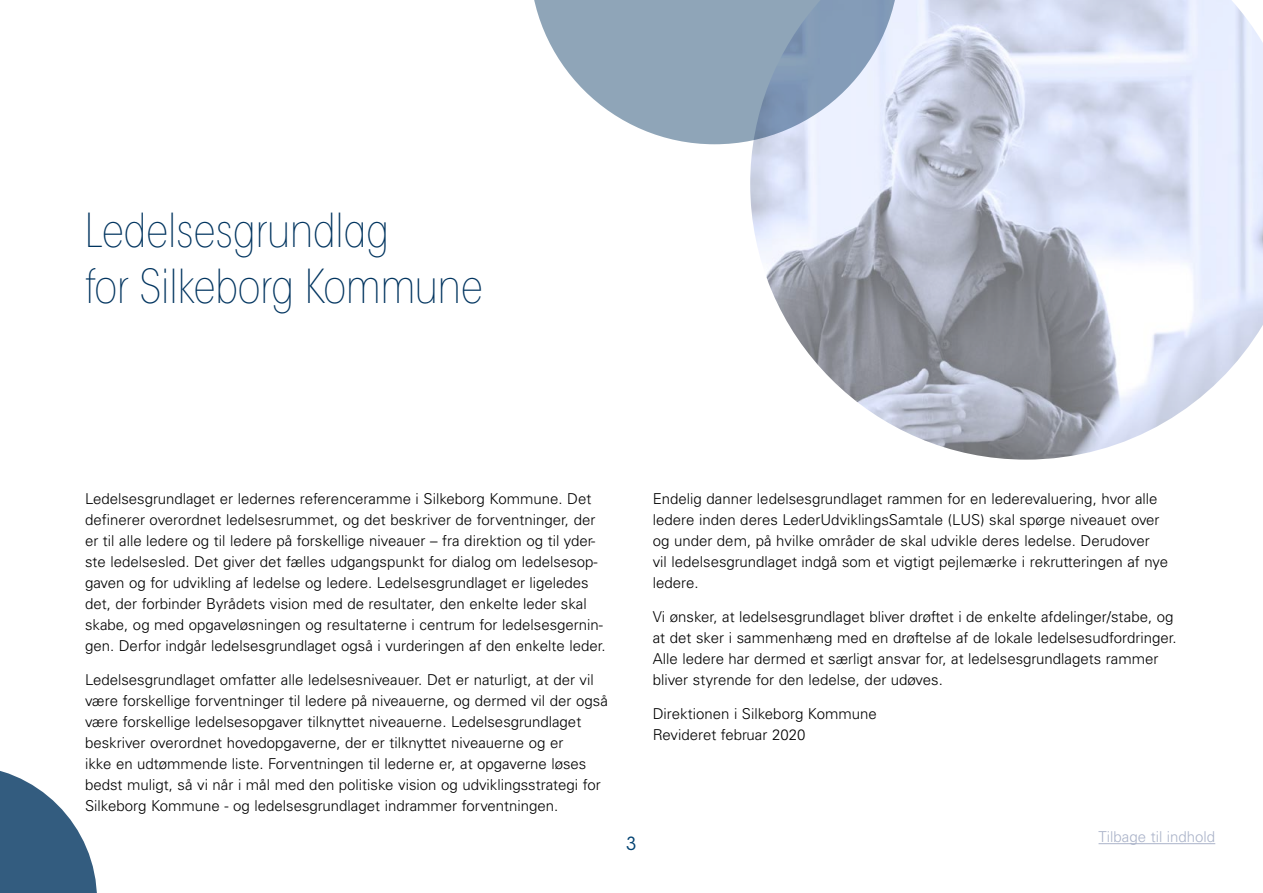
<style>
.page{position:relative;width:1263px;height:893px;background:#fff}
.page>*{position:absolute;margin:0;border:0;box-sizing:border-box;transform-origin:0 0}
.Overskrift{font:200 condensed 46.5px/55.8px "ITC Avant Garde Std";color:#00345f}
.t1{font:18px "ITC Avant Garde Std";color:#004171}
.brød{font:300 15px/21px "Univers LT Std";color:#000}
.t2{font:300 15px "Univers LT Std";color:#aab3c9}
</style>
<div class="page">
<hr style="left:1098px;top:843px;width:117px;height:1px;background:#aab3c9">
<img style="left:750px;top:0;width:513px;height:460px">
<svg style="left:0;top:771px;width:97px;height:122px"></svg>
<svg style="left:534px;top:0;width:365px;height:144px;background:#a6b7c9"></svg>
<p class="Overskrift" style="left:85px;top:204px;width:399px">Ledelsesgrundlag<br>for Silkeborg Kommune</p>
<p class="brød" style="left:85px;top:488px;width:522px">Ledelsesgrundlaget er ledernes referenceramme i Silkeborg Kommune. Det definerer overordnet ledelsesrummet, og det beskriver de forventninger, der er til alle ledere og til ledere på forskellige niveauer – fra direktion og til yder&shy;ste ledelsesled. Det giver det fælles udgangspunkt for dialog om ledelsesop&shy;gaven og for udvikling af ledelse og ledere. Ledelsesgrundlaget er ligeledes det, der forbinder Byrådets vision med de resultater, den enkelte leder skal skabe, og med opgaveløsningen og resultaterne i centrum for ledelsesgernin&shy;gen. Derfor indgår ledelsesgrundlaget også i vurderingen af den enkelte leder.</p>
<p class="brød" style="left:85px;top:669px;width:524px">Ledelsesgrundlaget omfatter alle ledelsesniveauer. Det er naturligt, at der vil være forskellige forventninger til ledere på niveauerne, og dermed vil der også være forskellige ledelsesopgaver tilknyttet niveauerne. Ledelsesgrundlaget beskriver overordnet hovedopgaverne, der er tilknyttet niveauerne og er<br>ikke en udtømmende liste. Forventningen til lederne er, at opgaverne løses bedst muligt, så vi når i mål med den politiske vision og udviklingsstrategi for Silkeborg Kommune - og ledelsesgrundlaget indrammer forventningen.</p>
<p class="brød" style="left:653px;top:488px;width:517px">Endelig danner ledelsesgrundlaget rammen for en lederevaluering, hvor alle ledere inden deres LederUdviklingsSamtale (LUS) skal spørge niveauet over og under dem, på hvilke områder de skal udvikle deres ledelse. Derudover<br>vil ledelsesgrundlaget indgå som et vigtigt pejlemærke i rekrutteringen af nye ledere.</p>
<p class="brød" style="left:653px;top:606px;width:525px">Vi ønsker, at ledelsesgrundlaget bliver drøftet i de enkelte afdelinger/stabe, og at det sker i sammenhæng med en drøftelse af de lokale ledelsesudfordringer.<br>Alle ledere har dermed et særligt ansvar for, at ledelsesgrundlagets rammer bliver styrende for den ledelse, der udøves.</p>
<p class="brød" style="left:653px;top:703px;width:226px">Direktionen i Silkeborg Kommune<br>Revideret februar 2020</p>
<p class="t1" style="left:626px;top:832px;width:12px">3</p>
<p class="t2" style="left:1098px;top:828px;width:118px">Tilbage til indhold</p>
</div>
